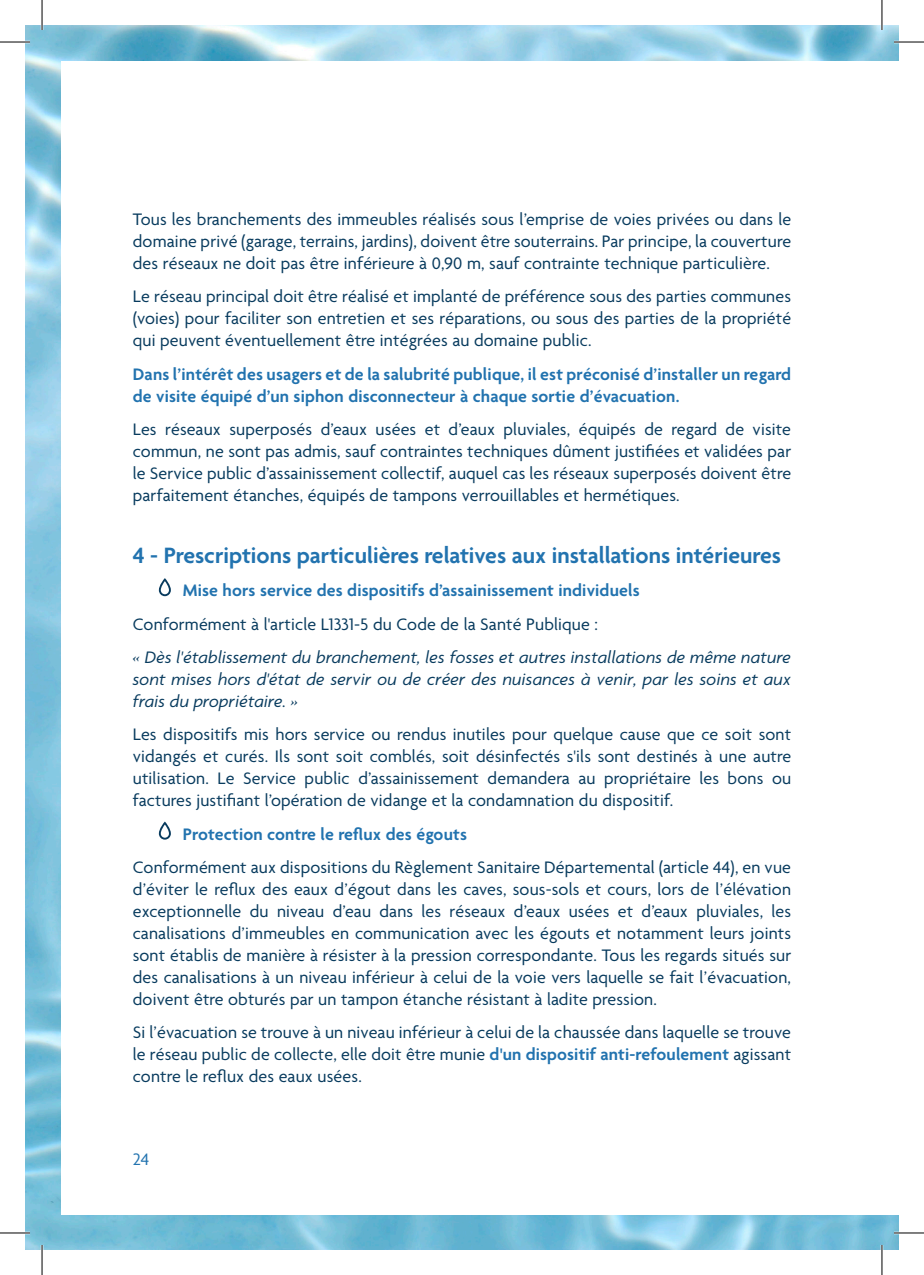
<style>
.page{position:relative;width:924px;height:1275px;background:#fff}
.page>*{position:absolute;margin:0;border:0;box-sizing:border-box;transform-origin:0 0}
.t1{font:600 24px "Agenda";color:#2273af}
.t2{font:18px/22px "Agenda";letter-spacing:.01em;color:#083b5e;text-align:justify}
.t3{font:600 18px/22px "Agenda";letter-spacing:.01em;color:#2273af}
.t4{font:italic 18px/22px "Agenda";letter-spacing:.01em;color:#083b5e;text-align:justify}
.t5{font:18px "Agenda";color:#2273af}
.s1{font-weight:600;color:#2273af}
</style>
<div class="page">
<img style="left:25px;top:25px;width:873px;height:1225px">
<div style="left:62px;top:61px;width:836px;height:1153px;background:#fff"></div>
<svg style="left:159px;top:578px;width:12px;height:18px"></svg>
<svg style="left:159px;top:821px;width:12px;height:18px"></svg>
<hr style="left:0;top:41px;width:30px;height:2px;background:#fff">
<hr style="left:893px;top:41px;width:30px;height:2px;background:#fff">
<hr style="left:0;top:1231px;width:30px;height:3px;background:#fff">
<hr style="left:893px;top:1231px;width:30px;height:3px;background:#fff">
<hr style="left:41px;top:0;width:2px;height:30px;background:#fff">
<hr style="left:41px;top:1245px;width:2px;height:30px;background:#fff">
<hr style="left:880px;top:0;width:2px;height:30px;background:#fff">
<hr style="left:880px;top:1245px;width:2px;height:30px;background:#fff">
<hr style="left:0;top:42px;width:30px;height:1px;background:#000">
<hr style="left:893px;top:42px;width:30px;height:1px;background:#000">
<hr style="left:0;top:1232px;width:30px;height:1px;background:#000">
<hr style="left:893px;top:1232px;width:30px;height:1px;background:#000">
<hr style="left:42px;top:0;width:1px;height:30px;background:#000">
<hr style="left:42px;top:1245px;width:1px;height:30px;background:#000">
<hr style="left:881px;top:0;width:1px;height:30px;background:#000">
<hr style="left:881px;top:1245px;width:1px;height:30px;background:#000">
<p class="t2" style="left:133px;top:209px;width:659px">Tous les branchements des immeubles réalisés sous l’emprise de voies privées ou dans le domaine privé (garage, terrains, jardins), doivent être souterrains. Par principe, la couverture des réseaux ne doit pas être inférieure à 0,90 m, sauf contrainte technique particulière.</p>
<p class="t2" style="left:133px;top:287px;width:659px">Le réseau principal doit être réalisé et implanté de préférence sous des parties communes (voies) pour faciliter son entretien et ses réparations, ou sous des parties de la propriété qui peuvent éventuellement être intégrées au domaine public.</p>
<p class="t3" style="left:133px;top:364px;width:659px">Dans l’intérêt des usagers et de la salubrité publique, il est préconisé d’installer un regard de visite équipé d’un siphon disconnecteur à chaque sortie d’évacuation.</p>
<p class="t2" style="left:133px;top:419px;width:659px">Les réseaux superposés d’eaux usées et d’eaux pluviales, équipés de regard de visite commun, ne sont pas admis, sauf contraintes techniques dûment justifiées et validées par le Service public d’assainissement collectif, auquel cas les réseaux superposés doivent être parfaitement étanches, équipés de tampons verrouillables et hermétiques.</p>
<h1 class="t1" style="left:133px;top:542px;width:649px">4 - Prescriptions particulières relatives aux installations intérieures</h1>
<p class="t3" style="left:183px;top:580px;width:458px">Mise hors service des dispositifs d’assainissement individuels</p>
<p class="t2" style="left:133px;top:614px;width:466px">Conformément à l'article L1331-5 du Code de la Santé Publique :</p>
<p class="t4" style="left:133px;top:646px;width:659px">« Dès l'établissement du branchement, les fosses et autres installations de même nature sont mises hors d'état de servir ou de créer des nuisances à venir, par les soins et aux frais du propriétaire. »</p>
<p class="t2" style="left:133px;top:724px;width:659px">Les dispositifs mis hors service ou rendus inutiles pour quelque cause que ce soit sont vidangés et curés. Ils sont soit comblés, soit désinfectés s'ils sont destinés à une autre utilisation. Le Service public d’assainissement demandera au propriétaire les bons ou factures justifiant l’opération de vidange et la condamnation du dispositif.</p>
<p class="t3" style="left:183px;top:824px;width:285px">Protection contre le reflux des égouts</p>
<p class="t2" style="left:133px;top:857px;width:659px">Conformément aux dispositions du Règlement Sanitaire Départemental (article 44), en vue d’éviter le reflux des eaux d’égout dans les caves, sous-sols et cours, lors de l’élévation exceptionnelle du niveau d’eau dans les réseaux d’eaux usées et d’eaux pluviales, les canalisations d’immeubles en communication avec les égouts et notamment leurs joints sont établis de manière à résister à la pression correspondante. Tous les regards situés sur des canalisations à un niveau inférieur à celui de la voie vers laquelle se fait l’évacuation, doivent être obturés par un tampon étanche résistant à ladite pression.</p>
<p class="t2" style="left:133px;top:1022px;width:659px">Si l’évacuation se trouve à un niveau inférieur à celui de la chaussée dans laquelle se trouve le réseau public de collecte, elle doit être munie <span class="s1">d'un dispositif anti-refoulement</span> agissant contre le reflux des eaux usées.</p>
<p class="t5" style="left:133px;top:1149px;width:18px">24</p>
</div>
